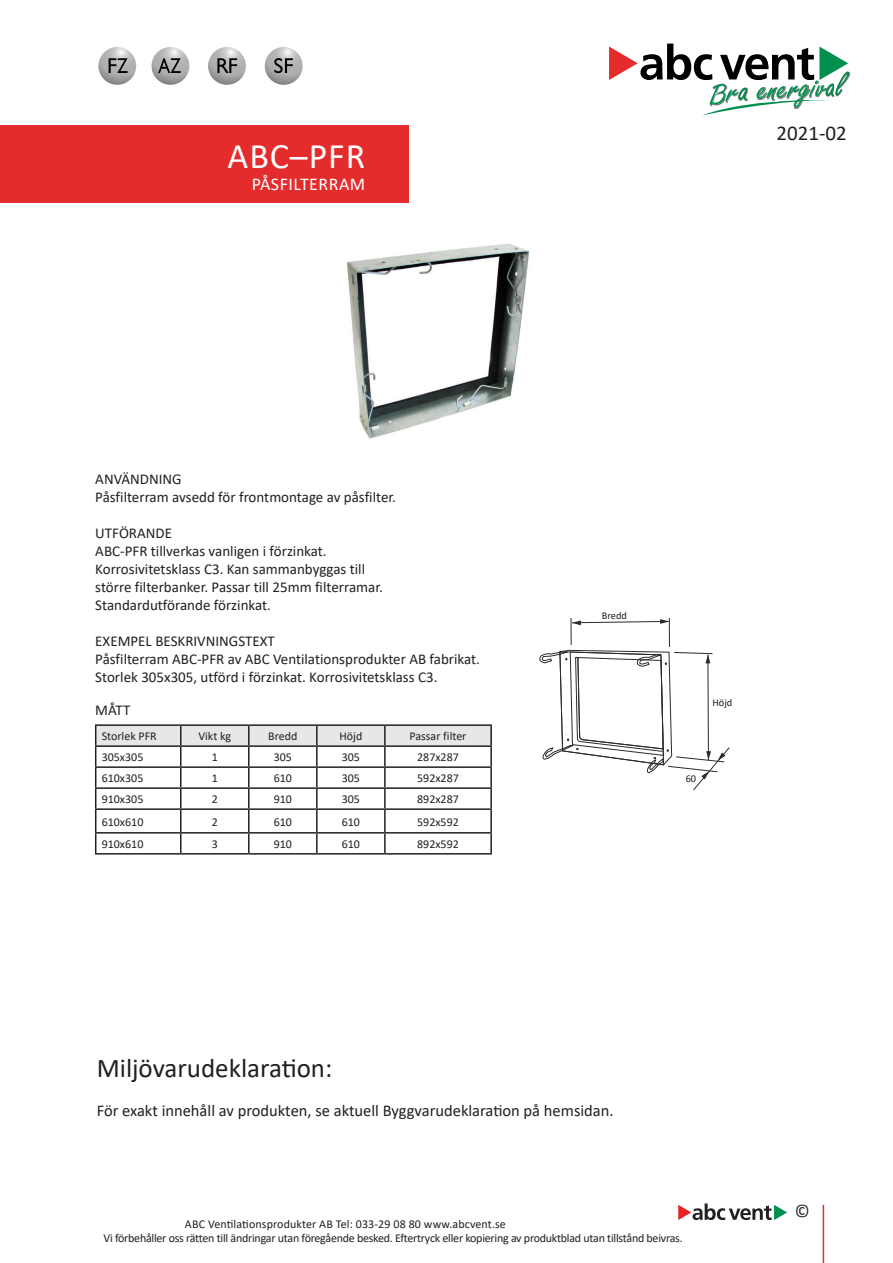
<style>
.page{position:relative;width:893px;height:1263px;background:#fff}
.page>*{position:absolute;margin:0;border:0;box-sizing:border-box;transform-origin:0 0}
.Rubrik{font:36px "Calibri";letter-spacing:.025em;color:#fff}
.t1{font:27px "Calibri";color:#231f20}
.översikt_rubrik{font:21px "Calibri";color:#231f20}
.Rubrik-2{font:18px "Calibri";letter-spacing:.025em;color:#fff}
.t2{font:18px "Calibri";color:#231f20}
.t3{font:16.5px "Calibri";color:#231f20}
.brödtext{font:15px/18px "Calibri";color:#231f20}
.översikt_rubrik-2{font:15px "Calibri";color:#231f20}
.brödtext-2{font:12px "Calibri";color:#231f20}
.brödtext-3{font:12px "Calibri";letter-spacing:-.02em;color:#231f20}
.översikt_rubrik-3{font:10.35px "Calibri";color:#231f20}
</style>
<div class="page">
<hr style="left:823px;top:1205px;width:1px;height:58px;background:#e52c2c">
<svg style="left:678px;top:1203px;width:109px;height:17px"></svg>
<svg style="left:98px;top:47px;width:38px;height:38px"></svg>
<svg style="left:109px;top:58px;width:19px;height:15px"></svg>
<svg style="left:152px;top:47px;width:37px;height:38px"></svg>
<svg style="left:158px;top:58px;width:23px;height:15px"></svg>
<svg style="left:208px;top:47px;width:38px;height:38px"></svg>
<svg style="left:217px;top:58px;width:20px;height:15px"></svg>
<svg style="left:265px;top:47px;width:38px;height:38px"></svg>
<svg style="left:274px;top:58px;width:19px;height:15px"></svg>
<div style="left:0;top:125px;width:408px;height:78px;background:#e52c2c"></div>
<img style="left:347px;top:244px;width:183px;height:195px">
<hr style="left:95px;top:724px;width:86px;height:2px;background:#231f20">
<hr style="left:181px;top:724px;width:68px;height:2px;background:#231f20">
<hr style="left:249px;top:724px;width:68px;height:2px;background:#231f20">
<hr style="left:317px;top:724px;width:68px;height:2px;background:#231f20">
<hr style="left:385px;top:724px;width:107px;height:2px;background:#231f20">
<svg style="left:95px;top:725px;width:397px;height:128px"></svg>
<hr style="left:249px;top:832px;width:68px;height:1px;background:#231f20">
<hr style="left:248px;top:833px;width:2px;height:20px;background:#231f20">
<hr style="left:317px;top:832px;width:68px;height:1px;background:#231f20">
<hr style="left:316px;top:833px;width:2px;height:20px;background:#231f20">
<hr style="left:385px;top:832px;width:107px;height:1px;background:#231f20">
<hr style="left:384px;top:833px;width:2px;height:20px;background:#231f20">
<hr style="left:490px;top:833px;width:2px;height:20px;background:#231f20">
<hr style="left:95px;top:853px;width:86px;height:1px;background:#231f20">
<hr style="left:181px;top:853px;width:68px;height:1px;background:#231f20">
<hr style="left:249px;top:853px;width:68px;height:1px;background:#231f20">
<hr style="left:317px;top:853px;width:68px;height:1px;background:#231f20">
<hr style="left:385px;top:853px;width:107px;height:1px;background:#231f20">
<svg style="left:539px;top:618px;width:191px;height:173px"></svg>
<svg style="left:609px;top:44px;width:240px;height:71px"></svg>
<p class="Rubrik" style="left:228px;top:131px;width:139px">ABC–PFR</p>
<p class="Rubrik-2" style="left:252px;top:172px;width:115px">PÅSFILTERRAM</p>
<p class="översikt_rubrik" style="left:776px;top:118px;width:72px">2021-02</p>
<p class="brödtext" style="left:95px;top:470px;width:88px">ANVÄNDNING</p>
<p class="brödtext" style="left:95px;top:488px;width:302px">Påsfilterram avsedd för frontmontage av påsfilter.</p>
<p class="brödtext" style="left:95px;top:524px;width:78px">UTFÖRANDE</p>
<p class="brödtext" style="left:95px;top:542px;width:233px">ABC-PFR tillverkas vanligen i förzinkat.</p>
<p class="brödtext" style="left:95px;top:560px;width:271px">Korrosivitetsklass C3. Kan sammanbyggas till</p>
<p class="brödtext" style="left:95px;top:578px;width:289px">större filterbanker. Passar till 25mm filterramar.<br>Standardutförande förzinkat.</p>
<p class="brödtext" style="left:95px;top:632px;width:181px">EXEMPEL BESKRIVNINGSTEXT</p>
<p class="brödtext" style="left:95px;top:650px;width:386px">Påsfilterram ABC-PFR av ABC Ventilationsprodukter AB fabrikat.<br>Storlek 305x305, utförd i förzinkat. Korrosivitetsklass C3.</p>
<p class="översikt_rubrik-2" style="left:95px;top:699px;width:37px">MÅTT</p>
<p class="brödtext-2" style="left:102px;top:728px;width:57px">Storlek PFR</p>
<p class="brödtext-2" style="left:198px;top:728px;width:34px">Vikt kg</p>
<p class="brödtext-2" style="left:268px;top:728px;width:31px">Bredd</p>
<p class="brödtext-2" style="left:339px;top:728px;width:24px">Höjd</p>
<p class="brödtext-2" style="left:410px;top:728px;width:58px">Passar filter</p>
<p class="brödtext-2" style="left:102px;top:749px;width:43px">305x305</p>
<p class="brödtext-2" style="left:212px;top:749px;width:8px">1</p>
<p class="brödtext-2" style="left:274px;top:749px;width:20px">305</p>
<p class="brödtext-2" style="left:342px;top:749px;width:20px">305</p>
<p class="brödtext-2" style="left:417px;top:749px;width:43px">287x287</p>
<p class="brödtext-2" style="left:102px;top:770px;width:43px">610x305</p>
<p class="brödtext-2" style="left:212px;top:770px;width:8px">1</p>
<p class="brödtext-2" style="left:274px;top:770px;width:20px">610</p>
<p class="brödtext-2" style="left:342px;top:770px;width:20px">305</p>
<p class="brödtext-2" style="left:417px;top:770px;width:43px">592x287</p>
<p class="brödtext-2" style="left:102px;top:791px;width:43px">910x305</p>
<p class="brödtext-2" style="left:212px;top:791px;width:8px">2</p>
<p class="brödtext-2" style="left:274px;top:791px;width:20px">910</p>
<p class="brödtext-2" style="left:342px;top:791px;width:20px">305</p>
<p class="brödtext-2" style="left:417px;top:791px;width:43px">892x287</p>
<p class="brödtext-2" style="left:102px;top:813px;width:43px">610x610</p>
<p class="brödtext-2" style="left:212px;top:813px;width:8px">2</p>
<p class="brödtext-2" style="left:274px;top:813px;width:20px">610</p>
<p class="brödtext-2" style="left:342px;top:813px;width:20px">610</p>
<p class="brödtext-2" style="left:417px;top:813px;width:43px">592x592</p>
<p class="brödtext-2" style="left:102px;top:835px;width:43px">910x610</p>
<p class="brödtext-2" style="left:212px;top:835px;width:8px">3</p>
<p class="brödtext-2" style="left:274px;top:835px;width:20px">910</p>
<p class="brödtext-2" style="left:342px;top:835px;width:20px">610</p>
<p class="brödtext-2" style="left:417px;top:835px;width:43px">892x592</p>
<p class="översikt_rubrik-3" style="left:602px;top:608px;width:27px">Bredd</p>
<p class="översikt_rubrik-3" style="left:712px;top:695px;width:21px">Höjd</p>
<p class="översikt_rubrik-3" style="left:686px;top:771px;width:12px">60</p>
<p class="t1" style="left:97px;top:1049px;width:237px">Miljövarudeklaration:</p>
<p class="t3" style="left:97px;top:1099px;width:518px">För exakt innehåll av produkten, se aktuell Byggvarudeklaration på hemsidan.</p>
<p class="brödtext-2" style="left:185px;top:1215px;width:322px">ABC Ventilationsprodukter AB Tel: 033-29 08 80 www.abcvent.se</p>
<p class="brödtext-3" style="left:103px;top:1229px;width:581px">Vi förbehåller oss rätten till ändringar utan föregående besked. Eftertryck eller kopiering av produktblad utan tillstånd beivras.</p>
<p class="t2" style="left:795px;top:1198px;width:17px">©</p>
</div>
